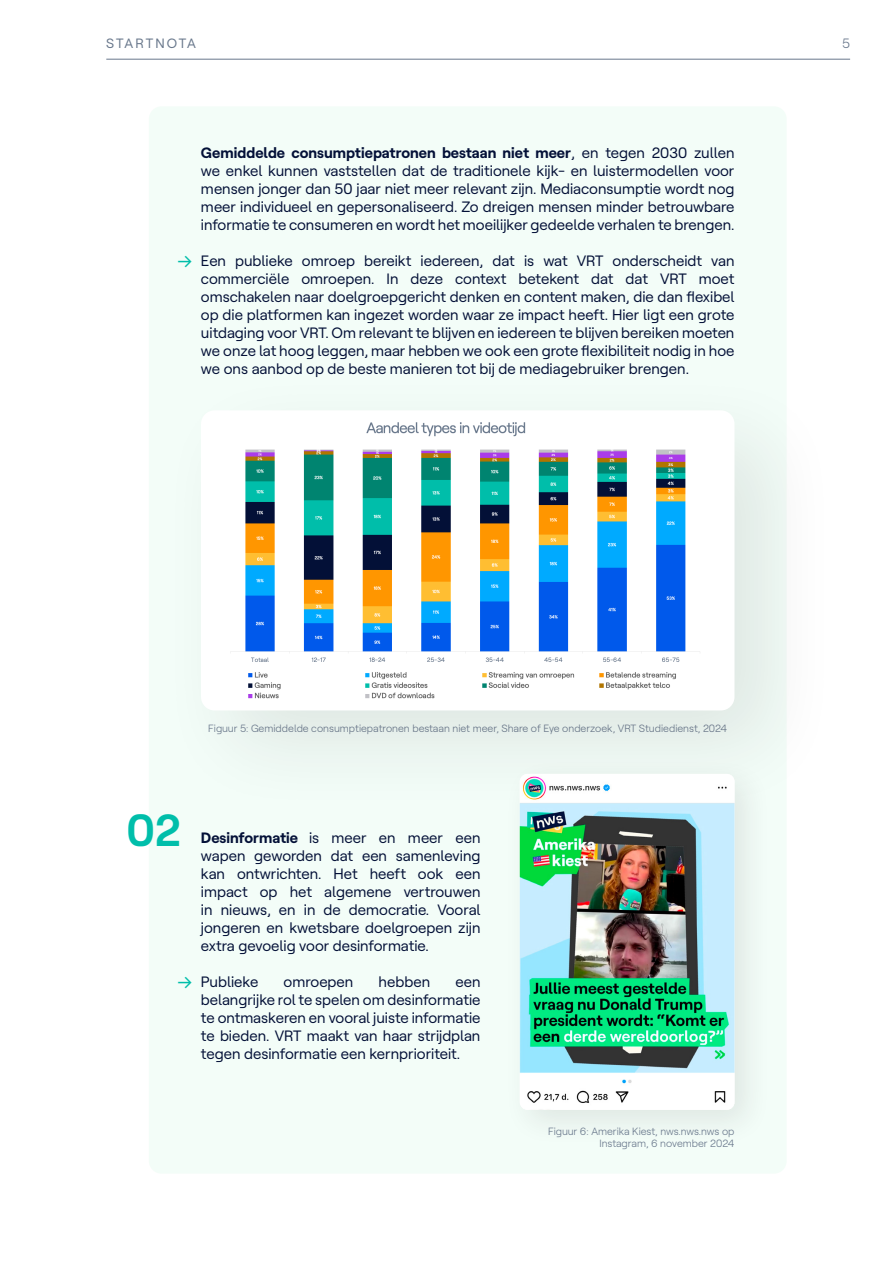
<style>
.page{position:relative;width:893px;height:1263px;background:#fff}
.page>*{position:absolute;margin:0;border:0;box-sizing:border-box;transform-origin:0 0}
.t1{font:600 45px "Roobert VRT";color:#00beaa}
.t2{font:21px "Roobert VRT";color:#00beaa}
.t3{font:15px/18px "Roobert VRT";color:#031037;text-align:justify}
.t4{font:13.5px "Roobert VRT";letter-spacing:.13em;color:#69788c}
.t5{font:300 13.5px "Roobert VRT";color:#69788c}
.t6{font:300 10.5px/12.6px "Roobert VRT";color:#69788c;text-align:right}
.s1{font-weight:700}
</style>
<div class="page">
<hr style="left:106px;top:59px;width:744px;height:1px;background:#69788c">
<div style="left:149px;top:106px;width:638px;height:1068px;background:#f3fdf8;border-radius:13px"></div>
<div style="left:157px;top:366px;width:686px;height:453px;background:#231f20;opacity:.1"></div>
<img style="left:201px;top:410px;width:533px;height:300px">
<div style="left:502px;top:756px;width:272px;height:393px;background:#eef8f3"></div>
<img style="left:520px;top:774px;width:214px;height:336px">
<p class="t4" style="left:106px;top:33px;width:91px">STARTNOTA</p>
<p class="t5" style="left:842px;top:33px;width:10px">5</p>
<p class="t2" style="left:177px;top:244px;width:16px">→</p>
<p class="t3" style="left:201px;top:143px;width:535px"><span class="s1">Gemiddelde consumptiepatronen bestaan niet meer</span>, en tegen 2030 zullen we enkel kunnen vaststellen dat de traditionele kijk- en luistermodellen voor mensen jonger dan 50 jaar niet meer relevant zijn. Mediaconsumptie wordt nog meer individueel en gepersonaliseerd. Zo dreigen mensen minder betrouwbare informatie te consumeren en wordt het moeilijker gedeelde verhalen te brengen.</p>
<p class="t3" style="left:201px;top:251px;width:535px">Een publieke omroep bereikt iedereen, dat is wat VRT onderscheidt van commerciële omroepen. In deze context betekent dat dat VRT moet omschakelen naar doelgroepgericht denken en content maken, die dan flexibel op die platformen kan ingezet worden waar ze impact heeft. Hier ligt een grote uitdaging voor VRT. Om relevant te blijven en iedereen te blijven bereiken moeten we onze lat hoog leggen, maar hebben we ook een grote flexibiliteit nodig in hoe we ons aanbod op de beste manieren tot bij de mediagebruiker brengen.</p>
<p class="t6" style="left:208px;top:722px;width:520px">Figuur 5: Gemiddelde consumptiepatronen bestaan niet meer, Share of Eye onderzoek, VRT Studiedienst, 2024</p>
<p class="t1" style="left:126px;top:796px;width:55px">02</p>
<p class="t2" style="left:177px;top:965px;width:16px">→</p>
<p class="t3" style="left:201px;top:828px;width:281px"><span class="s1">Desinformatie</span> is meer en meer een wapen geworden dat een samenleving kan ontwrichten. Het heeft ook een impact op het algemene vertrouwen in nieuws, en in de democratie. Vooral jongeren en kwetsbare doelgroepen zijn extra gevoelig voor desinformatie.</p>
<p class="t3" style="left:201px;top:972px;width:59px">Publieke</p>
<p class="t3" style="left:284px;top:972px;width:71px">omroepen</p>
<p class="t3" style="left:379px;top:972px;width:53px">hebben</p>
<p class="t3" style="left:201px;top:972px;width:281px;text-indent:254px">een belangrijke rol te spelen om desinformatie te ontmaskeren en vooral juiste informatie te bieden. VRT maakt van haar strijdplan tegen desinformatie een kernprioriteit.</p>
<p class="t6" style="left:548px;top:1124px;width:188px">Figuur 6: Amerika Kiest, nws.nws.nws op<br>Instagram, 6 november 2024</p>
</div>
